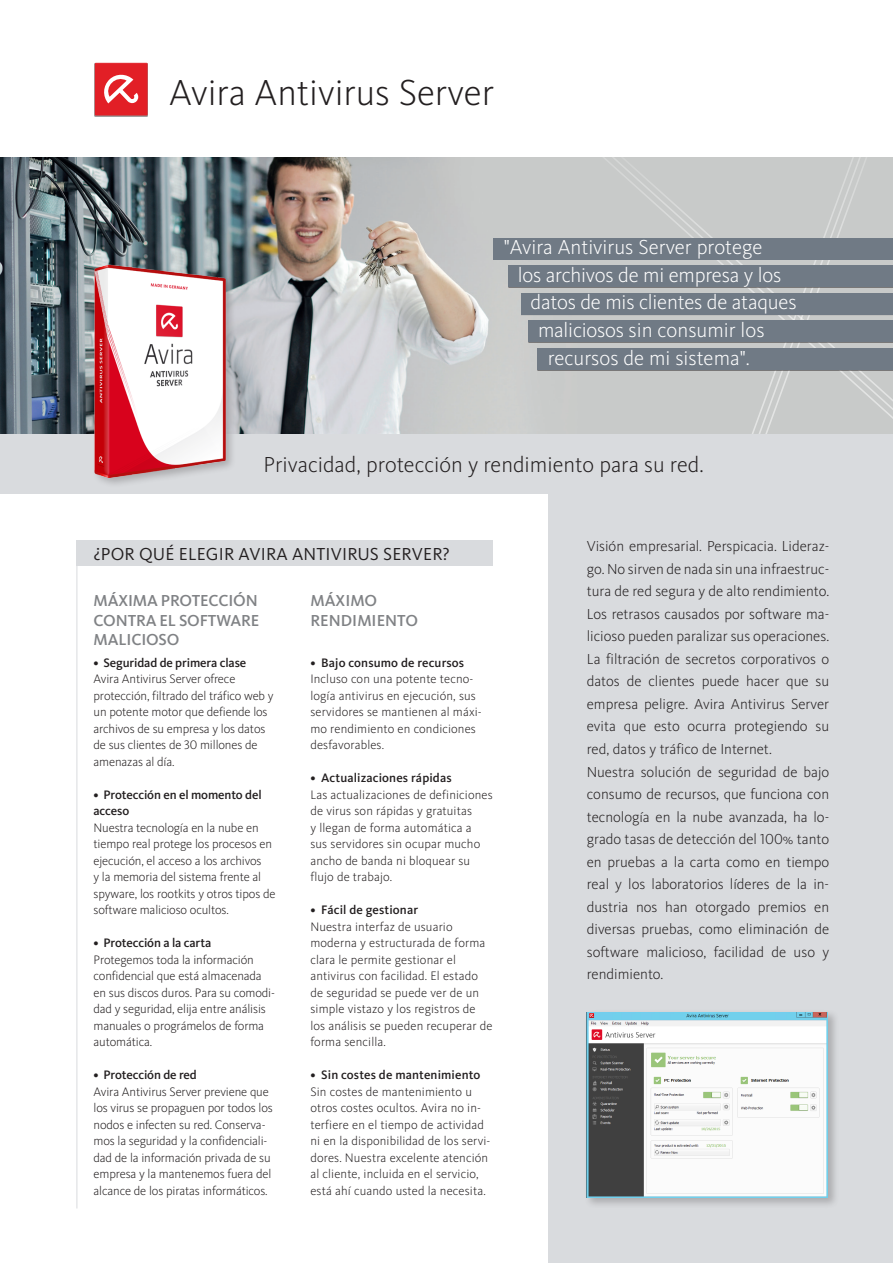
<style>
.page{position:relative;width:893px;height:1263px;background:#fff}
.page>*{position:absolute;margin:0;border:0;box-sizing:border-box;transform-origin:0 0}
.t1{font:300 37.5px "Kievit OT";color:#231f20}
.t2{font:300 22.5px "Kievit OT";color:#231f20}
.t3{font:300 21px "Kievit OT";letter-spacing:-.005em;color:#fff}
.t4{font:18px "Kievit OT";letter-spacing:.01em;color:#231f20}
.t5{font:500 16.5px/19.8px "Kievit OT";letter-spacing:-.01em;color:#808285}
.t6{font:300 15px/22.5px "Kievit OT";color:#231f20}
.t7{font:300 12.75px/16.5px "Kievit OT";color:#231f20}
.t8{font:500 12.75px/16.5px "Kievit OT";color:#231f20}
</style>
<div class="page">
<div style="left:95px;top:63px;width:53px;height:53px;background:#e21f26"></div>
<svg style="left:104px;top:74px;width:34px;height:29px"></svg>
<hr style="left:93px;top:61px;width:56px;height:3px;background:#fff;opacity:.35">
<img style="left:0;top:157px;width:430px;height:277px">
<svg style="left:430px;top:157px;width:11px;height:277px;background:#c3c0bc"></svg>
<svg style="left:441px;top:157px;width:51px;height:277px;background:#cac9c6"></svg>
<div style="left:492px;top:157px;width:209px;height:277px;background:#c8cac9"></div>
<div style="left:701px;top:157px;width:11px;height:277px;background:#c8cac9"></div>
<div style="left:712px;top:157px;width:181px;height:277px;background:#c8cac9"></div>
<div style="left:0;top:434px;width:893px;height:59px;background:#d9dbde"></div>
<div style="left:92px;top:262px;width:145px;height:227px;background:#231f20;opacity:.25"></div>
<img style="left:94px;top:264px;width:133px;height:216px">
<div style="left:549px;top:493px;width:344px;height:770px;background:#d9dbde"></div>
<div style="left:584px;top:1009px;width:255px;height:200px;background:#231f20;opacity:.25"></div>
<img style="left:587px;top:1012px;width:241px;height:186px">
<div style="left:77px;top:540px;width:416px;height:26px;background:#d9dbde"></div>
<hr style="left:77px;top:540px;width:1px;height:668px;background:#d9dbde">
<div style="left:494px;top:239px;width:399px;height:21px;background:#707a85"></div>
<div style="left:494px;top:238px;width:399px;height:21px;background:#707a85"></div>
<div style="left:508px;top:267px;width:385px;height:21px;background:#797878"></div>
<div style="left:508px;top:266px;width:385px;height:21px;background:#707a85"></div>
<div style="left:521px;top:294px;width:372px;height:21px;background:#707a85"></div>
<div style="left:521px;top:293px;width:372px;height:21px;background:#707a85"></div>
<div style="left:529px;top:322px;width:364px;height:21px;background:#797878"></div>
<div style="left:529px;top:321px;width:364px;height:21px;background:#707a85"></div>
<div style="left:538px;top:349px;width:355px;height:22px;background:#797878"></div>
<div style="left:538px;top:349px;width:355px;height:21px;background:#707a85"></div>
<h1 class="t1" style="left:169px;top:70px;width:327px">Avira Antivirus Server</h1>
<h3 class="t3" style="left:504px;top:234px;width:260px">"Avira Antivirus Server protege</h3>
<h3 class="t3" style="left:518px;top:262px;width:265px">los archivos de mi empresa y los</h3>
<h3 class="t3" style="left:531px;top:289px;width:268px">datos de mis clientes de ataques</h3>
<h3 class="t3" style="left:538px;top:317px;width:228px">maliciosos sin consumir los</h3>
<h3 class="t3" style="left:548px;top:345px;width:204px">recursos de mi sistema".</h3>
<h2 class="t2" style="left:264px;top:451px;width:441px">Privacidad, protección y rendimiento para su red.</h2>
<h3 class="t4" style="left:94px;top:543px;width:358px">¿POR QUÉ ELEGIR AVIRA ANTIVIRUS SERVER?</h3>
<p class="t5" style="left:94px;top:590px;width:167px;text-align:justify">MÁXIMA PROTECCIÓN CONTRA EL SOFTWARE MALICIOSO</p>
<p class="t8" style="left:94px;top:654px;width:154px">• Seguridad de primera clase</p>
<p class="t7" style="left:94px;top:670px;width:182px">Avira Antivirus Server ofrece protección, filtrado del tráfico web y un potente motor que defiende los archivos de su empresa y los datos de sus clientes de 30 millones de amenazas al día.</p>
<p class="t8" style="left:94px;top:786px;width:170px">• Protección en el momento del acceso</p>
<p class="t7" style="left:94px;top:819px;width:184px">Nuestra tecnología en la nube en tiempo real protege los procesos en ejecución, el acceso a los archivos<br>y la memoria del sistema frente al spyware, los rootkits y otros tipos de software malicioso ocultos.</p>
<p class="t8" style="left:94px;top:934px;width:119px">• Protección a la carta</p>
<p class="t7" style="left:94px;top:951px;width:183px">Protegemos toda la información confidencial que está almacenada en sus discos duros. Para su comodi&shy;dad y seguridad, elija entre análisis manuales o prográmelos de forma automática.</p>
<p class="t8" style="left:94px;top:1066px;width:105px">• Protección de red</p>
<p class="t7" style="left:94px;top:1083px;width:181px">Avira Antivirus Server previene que los virus se propaguen por todos los nodos e infecten su red. Conserva&shy;mos la seguridad y la confidenciali&shy;dad de la información privada de su empresa y la mantenemos fuera del alcance de los piratas informáticos.</p>
<p class="t5" style="left:310px;top:590px;width:109px">MÁXIMO<br>RENDIMIENTO</p>
<p class="t8" style="left:310px;top:654px;width:155px">• Bajo consumo de recursos</p>
<p class="t7" style="left:310px;top:670px;width:173px">Incluso con una potente tecno&shy;logía antivirus en ejecución, sus servidores se mantienen al máxi&shy;mo rendimiento en condiciones desfavorables.</p>
<p class="t8" style="left:310px;top:769px;width:143px">• Actualizaciones rápidas</p>
<p class="t7" style="left:310px;top:786px;width:184px">Las actualizaciones de definiciones de virus son rápidas y gratuitas<br>y llegan de forma automática a<br>sus servidores sin ocupar mucho ancho de banda ni bloquear su flujo de trabajo.</p>
<p class="t8" style="left:310px;top:901px;width:109px">• Fácil de gestionar</p>
<p class="t7" style="left:310px;top:918px;width:184px">Nuestra interfaz de usuario moderna y estructurada de forma clara le permite gestionar el antivirus con facilidad. El estado de seguridad se puede ver de un simple vistazo y los registros de los análisis se pueden recuperar de forma sencilla.</p>
<p class="t8" style="left:310px;top:1066px;width:172px">• Sin costes de mantenimiento</p>
<p class="t7" style="left:310px;top:1083px;width:181px">Sin costes de mantenimiento u otros costes ocultos. Avira no in&shy;terfiere en el tiempo de actividad ni en la disponibilidad de los servi&shy;dores. Nuestra excelente atención al cliente, incluida en el servicio, está ahí cuando usted la necesita.</p>
<p class="t6" style="left:587px;top:535px;width:244px">Visión empresarial. Perspicacia. Lideraz&shy;go. No sirven de nada sin una infraestruc&shy;tura de red segura y de alto rendimiento.<br>Los retrasos causados por software ma&shy;licioso pueden paralizar sus operaciones.<br>La filtración de secretos corporativos o datos de clientes puede hacer que su empresa peligre. Avira Antivirus Server evita que esto ocurra protegiendo su red, datos y tráfico de Internet.<br>Nuestra solución de seguridad de bajo consumo de recursos, que funciona con tecnología en la nube avanzada, ha lo&shy;grado tasas de detección del 100% tanto en pruebas a la carta como en tiempo real y los laboratorios líderes de la in&shy;dustria nos han otorgado premios en diversas pruebas, como eliminación de software malicioso, facilidad de uso y rendimiento.</p>
</div>
